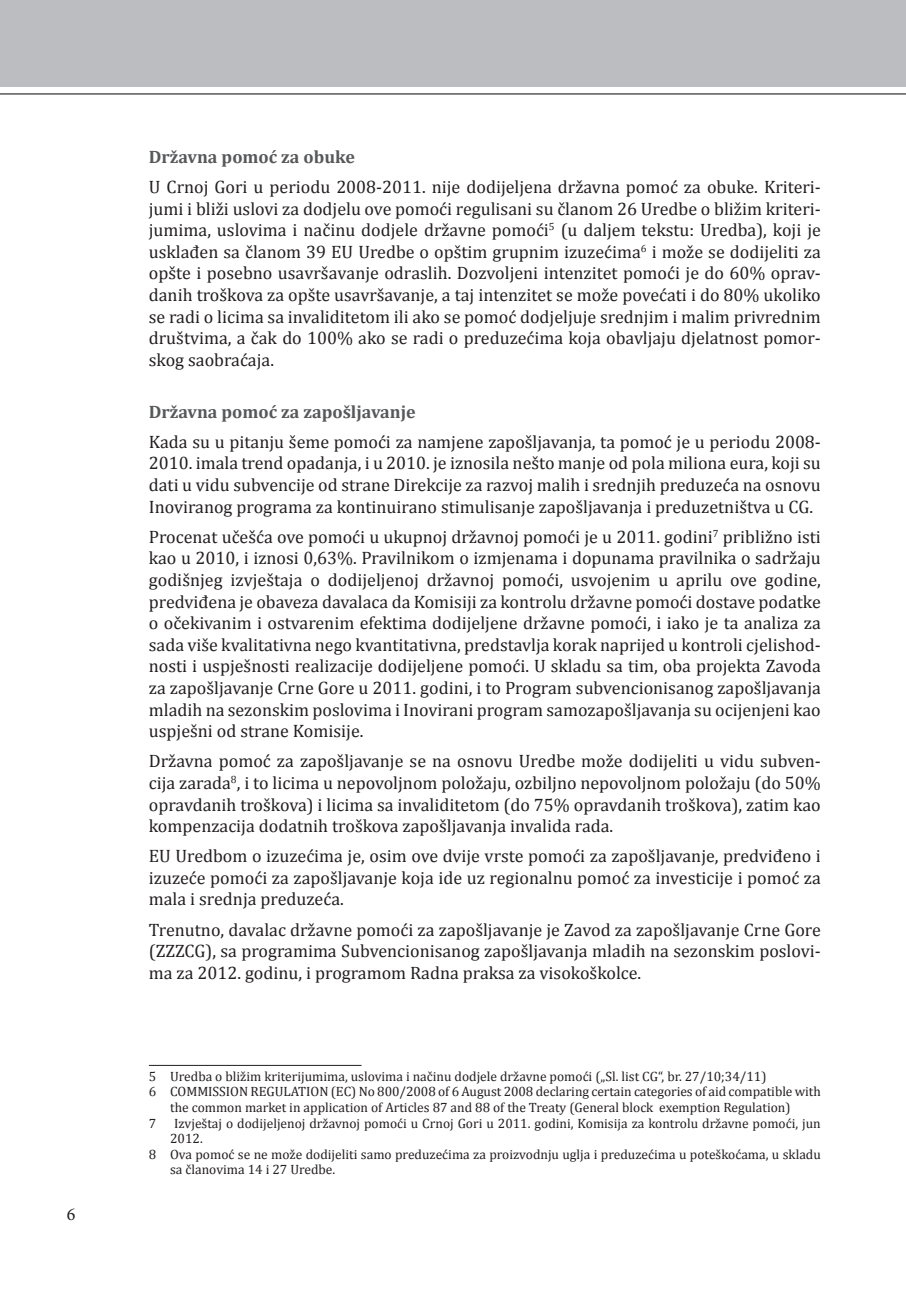
<style>
.page{position:relative;width:906px;height:1289px;background:#fff}
.page>*{position:absolute;margin:0;border:0;box-sizing:border-box;transform-origin:0 0}
.t1{font:18px/21.6px "Cambria";color:#231f20;text-align:justify}
.t2{font:700 18px "Cambria";color:#57585a}
.t3{font:18px "Minion Pro";color:#231f20}
.t4{font:13.5px "Cambria";color:#231f20}
</style>
<div class="page">
<div style="left:0;top:0;width:906px;height:87px;background:#bcbdc0"></div>
<hr style="left:0;top:93px;width:906px;height:2px;background:#57585a">
<hr style="left:149px;top:1064px;width:212px;height:1px;background:#231f20">
<p class="t3" style="left:67px;top:1202px;width:10px">6</p>
<p class="t2" style="left:149px;top:144px;width:208px">Državna pomoć za obuke</p>
<p class="t1" style="left:149px;top:176px;width:673px">U Crnoj Gori u periodu 2008-2011. nije dodijeljena državna pomoć za obuke. Kriteri&shy;jumi i bliži uslovi za dodjelu ove pomoći regulisani su članom 26 Uredbe o bližim kriteri&shy;jumima, uslovima i načinu dodjele državne pomoći<sup>5</sup> (u daljem tekstu: Uredba), koji je usklađen sa članom 39 EU Uredbe o opštim grupnim izuzećima<sup>6</sup> i može se dodijeliti za opšte i posebno usavršavanje odraslih. Dozvoljeni intenzitet pomoći je do 60% oprav&shy;danih troškova za opšte usavršavanje, a taj intenzitet se može povećati i do 80% ukoliko se radi o licima sa invaliditetom ili ako se pomoć dodjeljuje srednjim i malim privrednim društvima, a čak do 100% ako se radi o preduzećima koja obavljaju djelatnost pomor&shy;skog saobraćaja.</p>
<p class="t2" style="left:149px;top:399px;width:268px">Državna pomoć za zapošljavanje</p>
<p class="t1" style="left:149px;top:431px;width:673px">Kada su u pitanju šeme pomoći za namjene zapošljavanja, ta pomoć je u periodu 2008- 2010. imala trend opadanja, i u 2010. je iznosila nešto manje od pola miliona eura, koji su dati u vidu subvencije od strane Direkcije za razvoj malih i srednjih preduzeća na osnovu Inoviranog programa za kontinuirano stimulisanje zapošljavanja i preduzetništva u CG.</p>
<p class="t1" style="left:149px;top:525px;width:673px">Procenat učešća ove pomoći u ukupnoj državnoj pomoći je u 2011. godini<sup>7</sup> približno isti kao u 2010, i iznosi 0,63%. Pravilnikom o izmjenama i dopunama pravilnika o sadržaju godišnjeg izvještaja o dodijeljenoj državnoj pomoći, usvojenim u aprilu ove godine, predviđena je obaveza davalaca da Komisiji za kontrolu državne pomoći dostave podatke o očekivanim i ostvarenim efektima dodijeljene državne pomoći, i iako je ta analiza za sada više kvalitativna nego kvantitativna, predstavlja korak naprijed u kontroli cjelishod&shy;nosti i uspješnosti realizacije dodijeljene pomoći. U skladu sa tim, oba projekta Zavoda za zapošljavanje Crne Gore u 2011. godini, i to Program subvencionisanog zapošljavanja mladih na sezonskim poslovima i Inovirani program samozapošljavanja su ocijenjeni kao uspješni od strane Komisije.</p>
<p class="t1" style="left:149px;top:750px;width:673px">Državna pomoć za zapošljavanje se na osnovu Uredbe može dodijeliti u vidu subven&shy;cija zarada<sup>8</sup>, i to licima u nepovoljnom položaju, ozbiljno nepovoljnom položaju (do 50% opravdanih troškova) i licima sa invaliditetom (do 75% opravdanih troškova), zatim kao kompenzacija dodatnih troškova zapošljavanja invalida rada.</p>
<p class="t1" style="left:149px;top:845px;width:673px">EU Uredbom o izuzećima je, osim ove dvije vrste pomoći za zapošljavanje, predviđeno i izuzeće pomoći za zapošljavanje koja ide uz regionalnu pomoć za investicije i pomoć za mala i srednja preduzeća.</p>
<p class="t1" style="left:149px;top:918px;width:673px">Trenutno, davalac državne pomoći za zapošljavanje je Zavod za zapošljavanje Crne Gore (ZZZCG), sa programima Subvencionisanog zapošljavanja mladih na sezonskim poslovi&shy;ma za 2012. godinu, i programom Radna praksa za visokoškolce.</p>
<p class="t4" style="left:149px;top:1068px;width:619px">5 Uredba o bližim kriterijumima, uslovima i načinu dodjele državne pomoći („Sl. list CG“, br. 27/10;34/11)</p>
<p class="t4" style="left:149px;top:1083px;width:673px">6 COMMISSION REGULATION (EC) No 800/2008 of 6 August 2008 declaring certain categories of aid compatible with</p>
<p class="t4" style="left:170px;top:1099px;width:622px">the common market in application of Articles 87 and 88 of the Treaty (General block exemption Regulation)</p>
<p class="t4" style="left:149px;top:1114px;width:9px">7</p>
<p class="t4" style="left:174px;top:1114px;width:648px">Izvještaj o dodijeljenoj državnoj pomoći u Crnoj Gori u 2011. godini, Komisija za kontrolu državne pomoći, jun</p>
<p class="t4" style="left:170px;top:1130px;width:34px">2012.</p>
<p class="t4" style="left:149px;top:1145px;width:673px">8 Ova pomoć se ne može dodijeliti samo preduzećima za proizvodnju uglja i preduzećima u poteškoćama, u skladu</p>
<p class="t4" style="left:170px;top:1161px;width:167px">sa članovima 14 i 27 Uredbe.</p>
</div>
